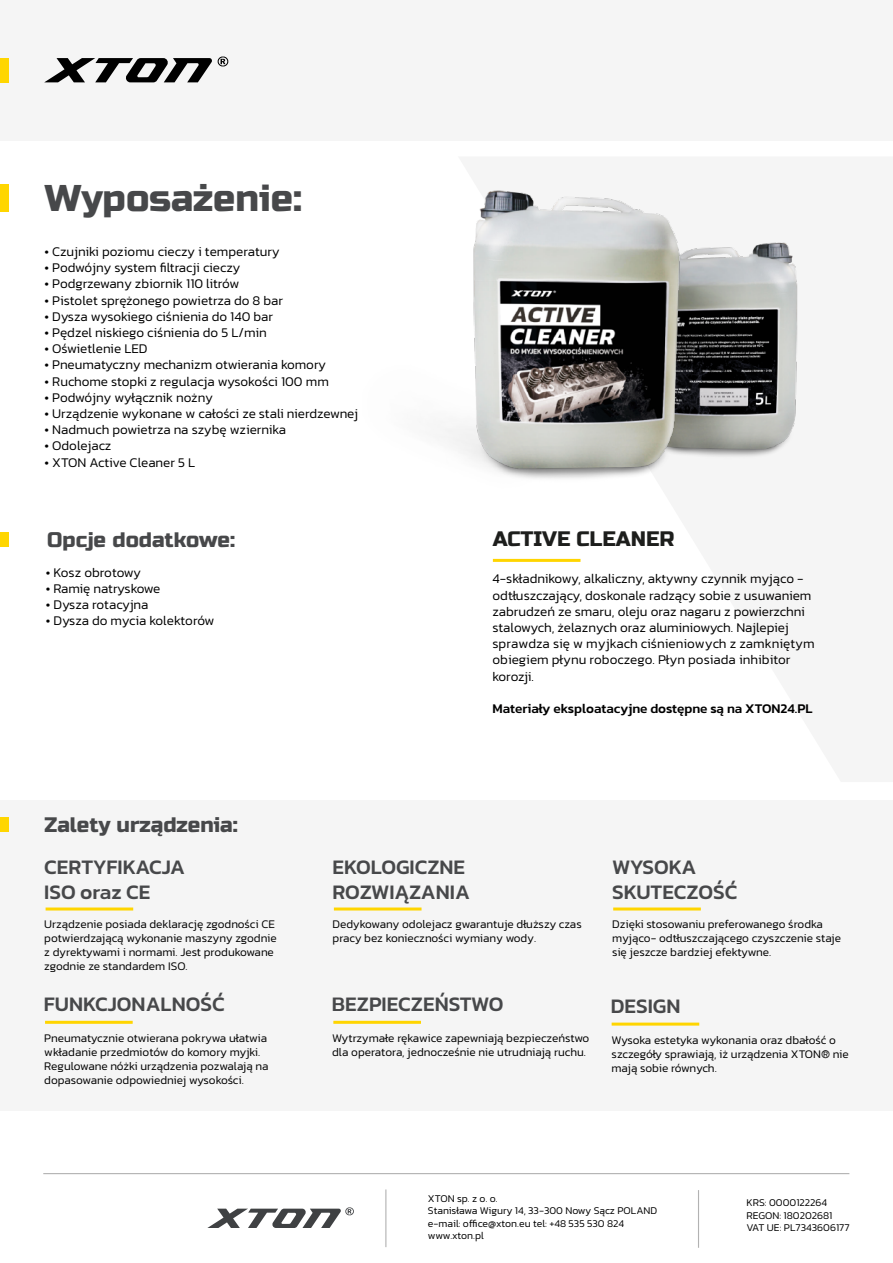
<style>
.page{position:relative;width:893px;height:1263px;background:#fff}
.page>*{position:absolute;margin:0;border:0;box-sizing:border-box;transform-origin:0 0}
.t1{font:37.2px "Russo One";color:#47484a}
.t2{font:500 21px/25.2px "Kanit";color:#47484a}
.t3{font:21px "Russo One";color:#47484a}
.t4{font:21px "Russo One";color:#1d1e1c}
.t5{font:300 13.5px "Kanit";color:#000}
.t6{font:300 13.5px/16.2px "Kanit";color:#010000}
.t7{font:500 13.5px "Kanit";color:#010000}
.t8{font:300 13.5px "Kanit";letter-spacing:-.03em;color:#000}
.t9{font:300 11.85px/14.2px "Kanit";color:#000}
.t10{font:300 10.5px/12.6px "Kanit";color:#000}
</style>
<div class="page">
<hr style="left:385px;top:1189px;width:1px;height:58px;background:#b2b2b2">
<hr style="left:698px;top:1190px;width:1px;height:58px;background:#b2b2b2">
<svg style="left:207px;top:1207px;width:147px;height:21px"></svg>
<hr style="left:43px;top:1173px;width:806px;height:1px;background:#b2b2b2">
<div style="left:0;top:0;width:893px;height:141px;background:#f5f5f5"></div>
<svg style="left:45px;top:56px;width:183px;height:26px"></svg>
<div style="left:0;top:58px;width:9px;height:24px;background:#ffd600"></div>
<div style="left:0;top:532px;width:9px;height:15px;background:#ffd600"></div>
<div style="left:0;top:184px;width:9px;height:27px;background:#ffd600"></div>
<div style="left:0;top:800px;width:893px;height:310px;background:#f5f5f5"></div>
<div style="left:0;top:818px;width:9px;height:14px;background:#ffd600"></div>
<hr style="left:46px;top:907px;width:87px;height:3px;background:#ffd500">
<hr style="left:334px;top:907px;width:87px;height:3px;background:#ffd500">
<hr style="left:613px;top:907px;width:88px;height:3px;background:#ffd500">
<hr style="left:45px;top:1021px;width:88px;height:3px;background:#ffd500">
<hr style="left:333px;top:1021px;width:88px;height:3px;background:#ffd500">
<hr style="left:612px;top:1022px;width:87px;height:3px;background:#ffd500">
<img style="left:766px;top:242px;width:32px;height:215px">
<img style="left:439px;top:190px;width:327px;height:289px">
<hr style="left:493px;top:559px;width:87px;height:3px;background:#ffd500">
<h1 class="t1" style="left:45px;top:177px;width:259px">Wyposażenie:</h1>
<p class="t5" style="left:45px;top:242px;width:236px">• Czujniki poziomu cieczy i temperatury</p>
<p class="t5" style="left:45px;top:258px;width:197px">• Podwójny system filtracji cieczy</p>
<p class="t5" style="left:45px;top:274px;width:196px">• Podgrzewany zbiornik 110 litrów</p>
<p class="t5" style="left:45px;top:291px;width:240px">• Pistolet sprężonego powietrza do 8 bar</p>
<p class="t5" style="left:45px;top:307px;width:230px">• Dysza wysokiego ciśnienia do 140 bar</p>
<p class="t5" style="left:45px;top:323px;width:224px">• Pędzel niskiego ciśnienia do 5 L/min</p>
<p class="t5" style="left:45px;top:339px;width:105px">• Oświetlenie LED</p>
<p class="t5" style="left:45px;top:355px;width:283px">• Pneumatyczny mechanizm otwierania komory</p>
<p class="t5" style="left:45px;top:372px;width:286px">• Ruchome stopki z regulacja wysokości 100 mm</p>
<p class="t5" style="left:45px;top:388px;width:170px">• Podwójny wyłącznik nożny</p>
<p class="t5" style="left:45px;top:404px;width:315px">• Urządzenie wykonane w całości ze stali nierdzewnej</p>
<p class="t5" style="left:45px;top:420px;width:243px">• Nadmuch powietrza na szybę wziernika</p>
<p class="t5" style="left:45px;top:436px;width:68px">• Odolejacz</p>
<p class="t5" style="left:45px;top:453px;width:152px">• XTON Active Cleaner 5 L</p>
<h2 class="t3" style="left:47px;top:527px;width:189px">Opcje dodatkowe:</h2>
<p class="t5" style="left:46px;top:563px;width:97px">• Kosz obrotowy</p>
<p class="t8" style="left:46px;top:579px;width:116px">• Ramię natryskowe</p>
<p class="t5" style="left:46px;top:595px;width:104px">• Dysza rotacyjna</p>
<p class="t5" style="left:46px;top:611px;width:170px">• Dysza do mycia kolektorów</p>
<h2 class="t3" style="left:45px;top:812px;width:195px">Zalety urządzenia:</h2>
<h2 class="t4" style="left:493px;top:527px;width:183px">ACTIVE CLEANER</h2>
<p class="t6" style="left:492px;top:571px;width:324px">4-składnikowy, alkaliczny, aktywny czynnik myjąco - odtłuszczający, doskonale radzący sobie z usuwaniem zabrudzeń ze smaru, oleju oraz nagaru z powierzchni stalowych, żelaznych oraz aluminiowych. Najlepiej sprawdza się w myjkach ciśnieniowych z zamkniętym obiegiem płynu roboczego. Płyn posiada inhibitor korozji.</p>
<p class="t7" style="left:492px;top:698px;width:322px">Materiały eksploatacyjne dostępne są na XTON24.PL</p>
<h2 class="t2" style="left:44px;top:853px;width:142px">CERTYFIKACJA<br>ISO oraz CE</h2>
<p class="t9" style="left:44px;top:916px;width:234px">Urządzenie posiada deklarację zgodności CE potwierdzającą wykonanie maszyny zgodnie z dyrektywami i normami. Jest produkowane zgodnie ze standardem ISO.</p>
<h2 class="t2" style="left:332px;top:853px;width:139px">EKOLOGICZNE<br>ROZWIĄZANIA</h2>
<p class="t9" style="left:333px;top:916px;width:251px">Dedykowany odolejacz gwarantuje dłuższy czas pracy bez konieczności wymiany wody.</p>
<h2 class="t2" style="left:44px;top:991px;width:182px">FUNKCJONALNOŚĆ</h2>
<h2 class="t2" style="left:332px;top:991px;width:173px">BEZPIECZEŃSTWO</h2>
<p class="t9" style="left:44px;top:1030px;width:226px">Pneumatycznie otwierana pokrywa ułatwia wkładanie przedmiotów do komory myjki.<br>Regulowane nóżki urządzenia pozwalają na dopasowanie odpowiedniej wysokości.</p>
<p class="t9" style="left:332px;top:1030px;width:259px">Wytrzymałe rękawice zapewniają bezpieczeństwo dla operatora, jednocześnie nie utrudniają ruchu.</p>
<h2 class="t2" style="left:612px;top:853px;width:127px">WYSOKA<br>SKUTECZOŚĆ</h2>
<p class="t9" style="left:612px;top:917px;width:230px">Dzięki stosowaniu preferowanego środka myjąco- odtłuszczającego czyszczenie staje się jeszcze bardziej efektywne.</p>
<h2 class="t2" style="left:611px;top:992px;width:71px">DESIGN</h2>
<p class="t9" style="left:612px;top:1032px;width:239px">Wysoka estetyka wykonania oraz dbałość o szczegóły sprawiają, iż urządzenia XTON® nie mają sobie równych.</p>
<p class="t10" style="left:428px;top:1192px;width:231px">XTON sp. z o. o.<br>Stanisława Wigury 14, 33-300 Nowy Sącz POLAND e-mail: office@xton.eu tel: +48 535 530 824 www.xton.pl</p>
<p class="t10" style="left:746px;top:1196px;width:105px">KRS: 0000122264<br>REGON: 180202681<br>VAT UE: PL7343606177</p>
</div>
